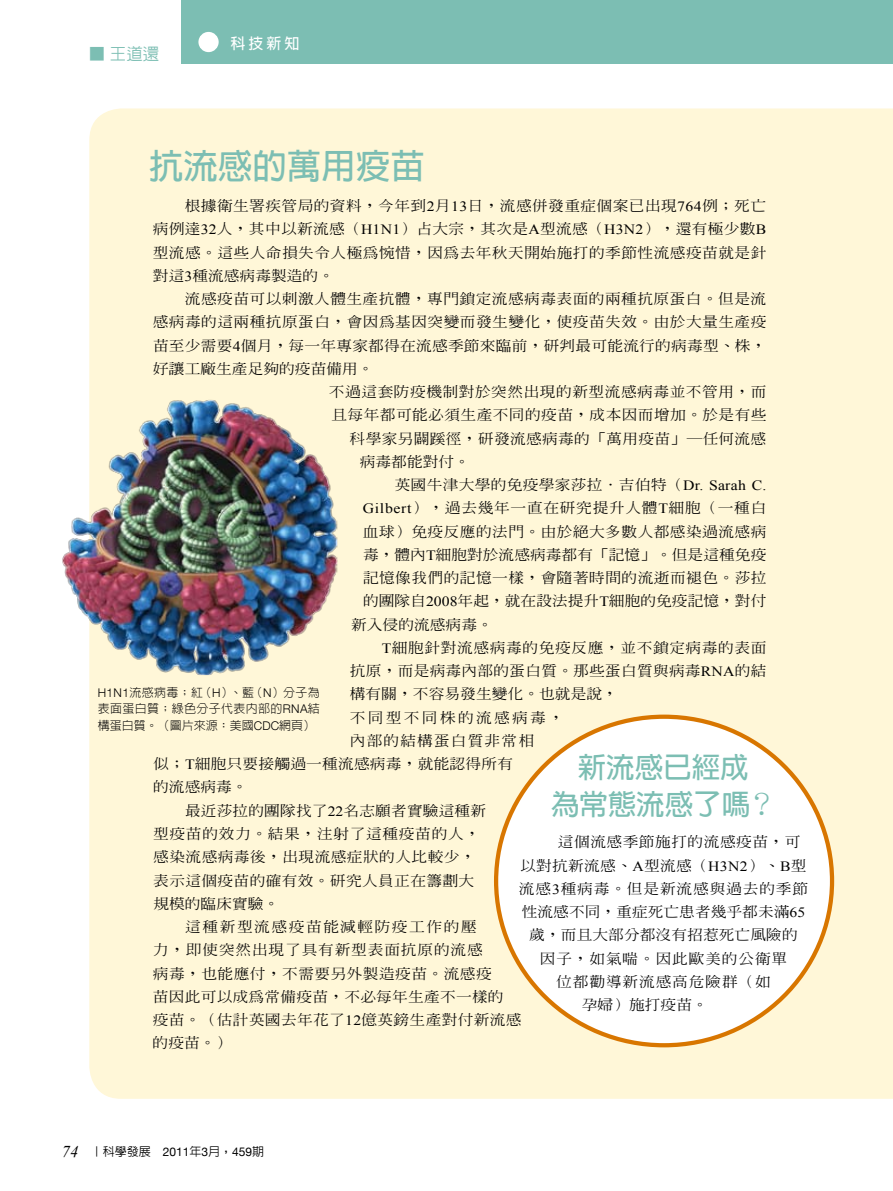
<style>
.page{position:relative;width:893px;height:1191px;background:#fff}
.page>*{position:absolute;margin:0;border:0;box-sizing:border-box;transform-origin:0 0}
.t1{font:700 34.5px "AR Hei B5";color:#7cbeb3}
.t2{font:700 28.5px/36.8px "AR Hei B5";color:#7cbeb3;text-align:center}
.t3{font:500 16.5px "AR Hei B5";color:#7cbeb3}
.t4{font:700 15px "AR Hei B5";color:#fff}
.t5{font:500 14.1px/23.2px "AR Ming B5";letter-spacing:.025em;color:#000;text-align:justify;scale:1.11 1}
.t6{font:500 14.1px "AR Ming B5";color:#000;scale:1.11 1}
.t7{font:500 14.1px "AR Ming B5";letter-spacing:.05em;color:#000;scale:1.11 1}
.t8{font:500 14.1px "AR Ming B5";letter-spacing:.005em;color:#000;scale:1.11 1}
.t9{font:500 14.1px "AR Ming B5";letter-spacing:.095em;color:#000;scale:1.11 1}
.t10{font:500 14.1px "AR Ming B5";letter-spacing:.145em;color:#000;scale:1.11 1}
.t11{font:500 14.1px "AR Ming B5";letter-spacing:.07em;color:#000;scale:1.11 1}
.t12{font:300 12px/16.5px "AR Hei B5";letter-spacing:.03em;color:#000;text-align:justify}
.t13{font:500 12px "AR Hei B5";color:#000}
.s1{font-family:"Times New Roman";font-weight:400}
.s2{font-family:"Helvetica Neue"}
.s3{font-family:"AR Ming B5"}
.s4{font-family:"Times New Roman";font-weight:400;font-style:italic;font-size:16.5px}
.s5{font-family:"Helvetica Neue";font-weight:400}
</style>
<div class="page">
<div style="left:89px;top:108px;width:804px;height:991px;background:#fff7d8"></div>
<div style="left:181px;top:0;width:712px;height:63px;background:#7cbeb3"></div>
<div style="left:198px;top:32px;width:21px;height:20px;background:#fff;border-radius:50%"></div>
<img style="left:62px;top:400px;width:275px;height:275px">
<div style="left:496px;top:716px;width:336px;height:329px;background:#fff;border-radius:50%"></div>
<p class="t3" style="left:89px;top:46px;width:72px">■ 王道還</p>
<p class="t4" style="left:230px;top:36px;width:70px">科技新知</p>
<h1 class="t1" style="left:149px;top:149px;width:277px">抗流感的萬用疫苗</h1>
<p class="t5" style="left:153px;top:194px;width:554px;text-indent:32px">根據衛生署疾管局的資料，今年到<span class="s1">2</span>月<span class="s1">13</span>日，流感併發重症個案已出現<span class="s1">764</span>例；死亡病例達<span class="s1">32</span>人，其中以新流感（<span class="s1">H1N1</span>）占大宗，其次是<span class="s1">A</span>型流感（<span class="s1">H3N2</span>），還有極少數<span class="s1">B</span>型流感。這些人命損失令人極為惋惜，因為去年秋天開始施打的季節性流感疫苗就是針對這<span class="s1">3</span>種流感病毒製造的。</p>
<p class="t5" style="left:185px;top:287px;width:525px">流感疫苗可以刺激人體生產抗體，專門鎖定流感病毒表面的兩種抗原蛋白。但是流</p>
<p class="t5" style="left:153px;top:310px;width:554px">感病毒的這兩種抗原蛋白，會因為基因突變而發生變化，使疫苗失效。由於大量生產疫</p>
<p class="t5" style="left:153px;top:333px;width:554px">苗至少需要<span class="s1">4</span>個月，每一年專家都得在流感季節來臨前，研判最可能流行的病毒型、株，</p>
<p class="t6" style="left:153px;top:361px;width:200px">好讓工廠生產足夠的疫苗備用。</p>
<p class="t5" style="left:329px;top:380px;width:396px">不過這套防疫機制對於突然出現的新型流感病毒並不管用，而</p>
<p class="t5" style="left:332px;top:403px;width:393px">且每年都可能必須生產不同的疫苗，成本因而增加。於是有些</p>
<p class="t5" style="left:350px;top:426px;width:377px">科學家另闢蹊徑，研發流感病毒的「萬用疫苗」─任何流感</p>
<p class="t5" style="left:360px;top:450px;width:101px">病毒都能對付。</p>
<p class="t5" style="left:395px;top:473px;width:336px">英國牛津大學的免疫學家莎拉．吉伯特（<span class="s1">Dr. Sarah C.</span></p>
<p class="t5" style="left:363px;top:496px;width:365px"><span class="s1">Gilbert</span>），過去幾年一直在研究提升人體<span class="s1">T</span>細胞（一種白</p>
<p class="t5" style="left:363px;top:519px;width:365px">血球）免疫反應的法門。由於絕大多數人都感染過流感病</p>
<p class="t6" style="left:363px;top:547px;width:365px">毒，體內<span class="s1">T</span>細胞對於流感病毒都有「記憶」。但是這種免疫</p>
<p class="t5" style="left:363px;top:566px;width:365px">記憶像我們的記憶一樣，會隨著時間的流逝而褪色。莎拉</p>
<p class="t6" style="left:363px;top:594px;width:365px">的團隊自<span class="s1">2008</span>年起，就在設法提升<span class="s1">T</span>細胞的免疫記憶，對付</p>
<p class="t6" style="left:351px;top:617px;width:129px">新入侵的流感病毒。</p>
<p class="t5" style="left:382px;top:636px;width:348px"><span class="s1">T</span>細胞針對流感病毒的免疫反應，並不鎖定病毒的表面</p>
<p class="t5" style="left:350px;top:659px;width:377px">抗原，而是病毒內部的蛋白質。那些蛋白質與病毒<span class="s1">RNA</span>的結</p>
<p class="t6" style="left:350px;top:687px;width:243px">構有關，不容易發生變化。也就是說，</p>
<p class="t10" style="left:350px;top:710px;width:195px">不同型不同株的流感病毒，</p>
<p class="t11" style="left:350px;top:733px;width:168px">內部的結構蛋白質非常相</p>
<p class="t5" style="left:153px;top:752px;width:326px">似；<span class="s1">T</span>細胞只要接觸過一種流感病毒，就能認得所有</p>
<p class="t5" style="left:153px;top:775px;width:87px">的流感病毒。</p>
<p class="t8" style="left:185px;top:803px;width:273px">最近莎拉的團隊找了<span class="s1">22</span>名志願者實驗這種新</p>
<p class="t5" style="left:153px;top:822px;width:296px">型疫苗的效力。結果，注射了這種疫苗的人，</p>
<p class="t5" style="left:153px;top:845px;width:292px">感染流感病毒後，出現流感症狀的人比較少，</p>
<p class="t5" style="left:153px;top:868px;width:291px">表示這個疫苗的確有效。研究人員正在籌劃大</p>
<p class="t6" style="left:153px;top:896px;width:115px">規模的臨床實驗。</p>
<p class="t9" style="left:185px;top:919px;width:264px">這種新型流感疫苗能減輕防疫工作的壓</p>
<p class="t7" style="left:153px;top:943px;width:299px">力，即使突然出現了具有新型表面抗原的流感</p>
<p class="t5" style="left:153px;top:961px;width:307px">病毒，也能應付，不需要另外製造疫苗。流感疫</p>
<p class="t5" style="left:153px;top:985px;width:318px">苗因此可以成為常備疫苗，不必每年生產不一樣的</p>
<p class="t5" style="left:153px;top:1008px;width:334px">疫苗。（估計英國去年花了<span class="s1">12</span>億英鎊生產對付新流感</p>
<p class="t5" style="left:153px;top:1031px;width:72px">的疫苗。）</p>
<p class="t12" style="left:98px;top:684px;width:224px"><span class="s2">H1N1</span>流感病毒；紅（<span class="s2">H</span>）、藍（<span class="s2">N</span>）分子為表面蛋白質；綠色分子代表內部的<span class="s2">RNA</span>結構蛋白質。（圖片來源：美國<span class="s2">CDC</span>網頁）</p>
<h2 class="t2" style="left:551px;top:749px;width:227px">新流感已經成<br>為常態流感了嗎<span class="s3">？</span></h2>
<p class="t5" style="left:558px;top:830px;width:220px">這個流感季節施打的流感疫苗，可</p>
<p class="t5" style="left:520px;top:853px;width:260px">以對抗新流感、<span class="s1">A</span>型流感（<span class="s1">H3N2</span>）、<span class="s1">B</span>型</p>
<p class="t7" style="left:519px;top:881px;width:262px">流感<span class="s1">3</span>種病毒。但是新流感與過去的季節</p>
<p class="t6" style="left:522px;top:904px;width:257px">性流感不同，重症死亡患者幾乎都未滿<span class="s1">65</span></p>
<p class="t8" style="left:529px;top:928px;width:243px">歲，而且大部分都沒有招惹死亡風險的</p>
<p class="t7" style="left:540px;top:951px;width:224px">因子，如氣喘。因此歐美的公衛單</p>
<p class="t7" style="left:556px;top:974px;width:195px">位都勸導新流感高危險群（如</p>
<p class="t5" style="left:582px;top:993px;width:115px">孕婦）施打疫苗。</p>
<p class="t13" style="left:62px;top:1145px;width:204px"><span class="s4">74</span> ｜科學發展 <span class="s5">2011</span>年<span class="s5">3</span>月，<span class="s5">459</span>期</p>
</div>
